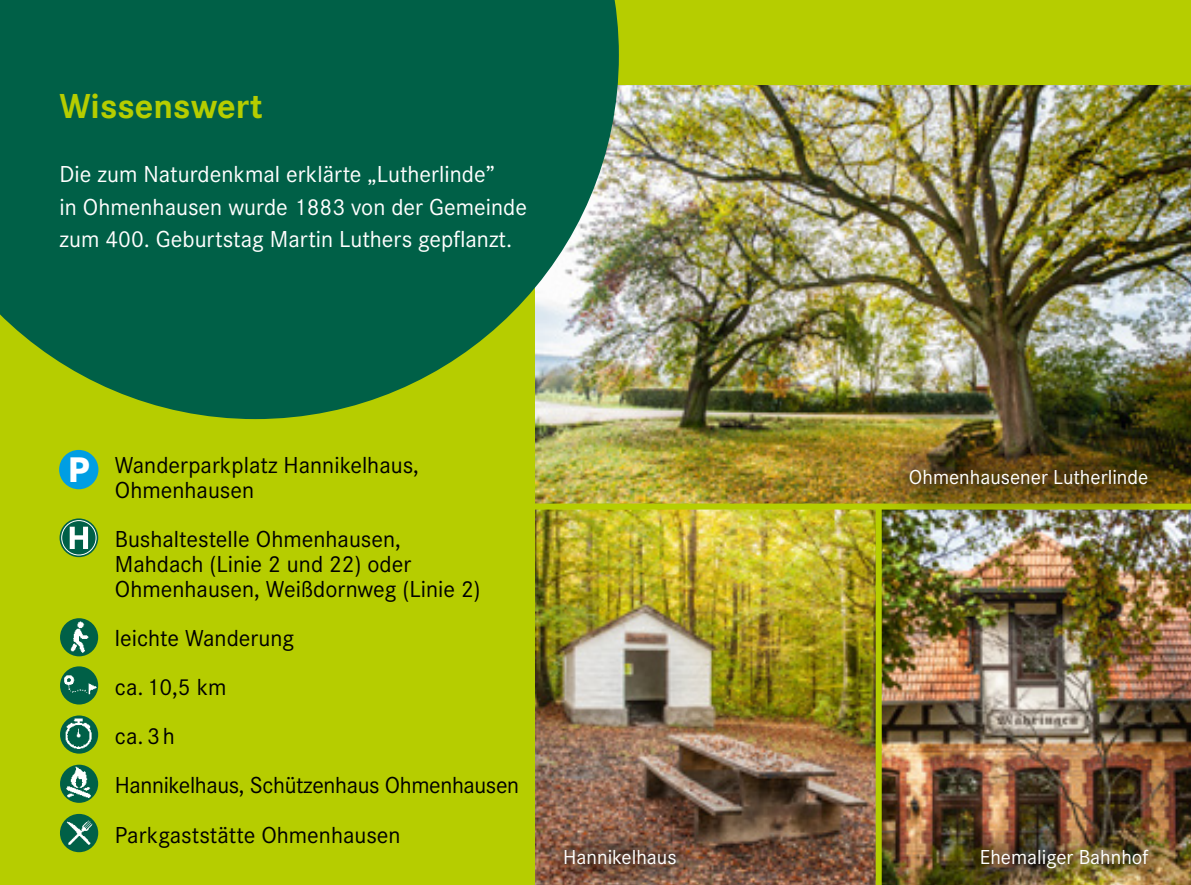
<style>
.page{position:relative;width:1191px;height:885px;background:#fff}
.page>*{position:absolute;margin:0;border:0;box-sizing:border-box;transform-origin:0 0}
.t1{font:700 36px "Corporate S Pro";color:#b6cd00}
.t2{font:800 35.7px "DIN2014";color:#fff}
.t3{font:24px/24.6px "Corporate S Pro";color:#000}
.t4{font:24px/32.4px "Corporate S Pro";color:#fff}
.t5{font:21px "Corporate S Pro";color:#fff}
</style>
<div class="page">
<div style="left:0;top:0;width:1191px;height:884px;background:#b6cd00"></div>
<img style="left:536px;top:85px;width:655px;height:418px">
<img style="left:536px;top:509px;width:339px;height:375px">
<img style="left:881px;top:509px;width:310px;height:375px">
<svg style="left:0;top:0;width:619px;height:419px;background:#1b6f49"></svg>
<img style="left:872px;top:431px;width:312px;height:92px">
<svg style="left:541px;top:827px;width:156px;height:57px;background:#7b5542"></svg>
<img style="left:958px;top:826px;width:212px;height:58px">
<div style="left:875px;top:506px;width:6px;height:378px;background:#b6cd00"></div>
<img style="left:60px;top:764px;width:38px;height:38px">
<img style="left:60px;top:666px;width:38px;height:38px">
<img style="left:60px;top:618px;width:38px;height:38px">
<div style="left:61px;top:815px;width:36px;height:35px;background:#006047;border-radius:50%"></div>
<img style="left:64px;top:817px;width:30px;height:29px">
<div style="left:60px;top:813px;width:38px;height:39px;border:2px solid #006047;border-radius:50%"></div>
<img style="left:60px;top:715px;width:38px;height:38px">
<svg style="left:61px;top:519px;width:36px;height:37px"></svg>
<div style="left:60px;top:518px;width:38px;height:39px;border:2px solid #006047;border-radius:50%"></div>
<svg style="left:70px;top:526px;width:18px;height:23px"></svg>
<div style="left:61px;top:520px;width:36px;height:35px;border:1px solid #fff;border-radius:50%"></div>
<div style="left:61px;top:451px;width:36px;height:36px;background:#009ee3;border-radius:50%"></div>
<div style="left:59px;top:450px;width:39px;height:39px;border:3px solid #009ee3;border-radius:50%"></div>
<p class="t1" style="left:60px;top:77px;width:205px">Wissenswert</p>
<p class="t4" style="left:60px;top:156px;width:469px">Die zum Naturdenkmal erklärte „Lutherlinde”<br>in Ohmenhausen wurde 1883 von der Gemeinde</p>
<p class="t4" style="left:60px;top:221px;width:454px">zum 400. Geburtstag Martin Luthers gepflanzt.</p>
<p class="t2" style="left:68px;top:446px;width:22px">P</p>
<p class="t3" style="left:115px;top:451px;width:306px">Wanderparkplatz Hannikelhaus,<br>Ohmenhausen</p>
<p class="t3" style="left:115px;top:525px;width:367px">Bushaltestelle Ohmenhausen,<br>Mahdach (Linie 2 und 22) oder<br>Ohmenhausen, Weißdornweg (Linie 2)</p>
<p class="t3" style="left:115px;top:623px;width:181px">leichte Wanderung</p>
<p class="t3" style="left:115px;top:673px;width:113px">ca. 10,5 km</p>
<p class="t3" style="left:115px;top:722px;width:62px">ca. 3 h</p>
<p class="t3" style="left:115px;top:771px;width:406px">Hannikelhaus, Schützenhaus Ohmenhausen</p>
<p class="t3" style="left:115px;top:820px;width:287px">Parkgaststätte Ohmenhausen</p>
<p class="t5" style="left:909px;top:461px;width:241px">Ohmenhausener Lutherlinde</p>
<p class="t5" style="left:563px;top:841px;width:115px">Hannikelhaus</p>
<p class="t5" style="left:979px;top:841px;width:170px">Ehemaliger Bahnhof</p>
</div>
